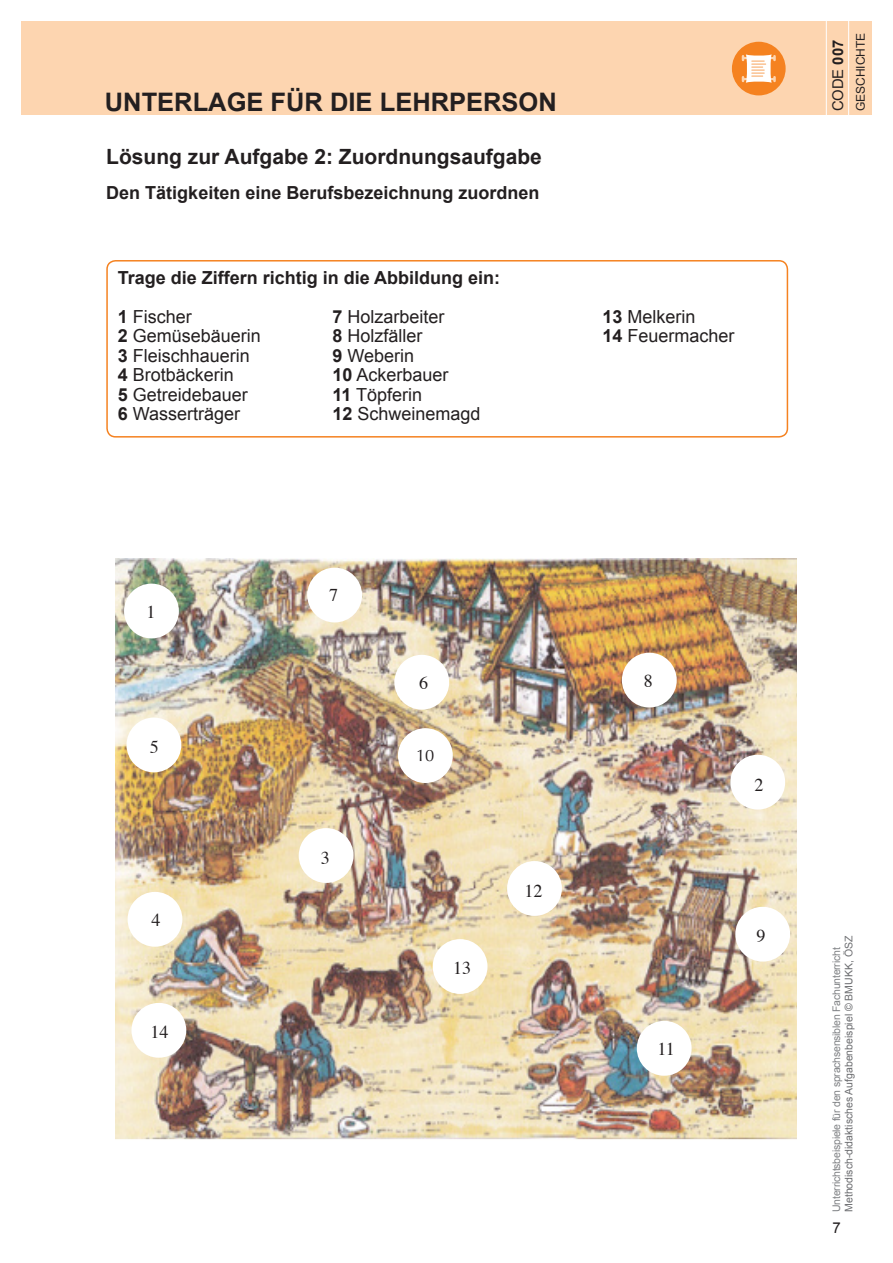
<style>
.page{position:relative;width:893px;height:1263px;background:#fff}
.page>*{position:absolute;margin:0;border:0;box-sizing:border-box;transform-origin:0 0}
.t1{font:700 25.5px "Arial";color:#231f20}
.t2{font:700 21px "Arial";color:#231f20}
.t3{font:18px "Arial";color:#231f20}
.t4{font:700 18px/39px "Arial";color:#231f20}
.t5{font:18px "Times";color:#231f20}
.t6{font:16.5px "Optima";color:#231f20}
.t7{font:15px "Arial";color:#231f20}
.t8{font:14.85px "Arial";color:#231f20}
.t9{font:12px "Arial";color:#231f20}
.t10{font:10.5px "Arial";letter-spacing:-.02em;color:#808285}
.t11{font:10.5px "Arial";color:#6c6d70}
.s1{font-weight:400}
.s2{font-weight:700}
</style>
<div class="page">
<div style="left:21px;top:21px;width:851px;height:94px;background:#fdd5b0"></div>
<hr style="left:848px;top:20px;width:1px;height:127px;background:#fff">
<hr style="left:826px;top:20px;width:1px;height:127px;background:#fff">
<div style="left:732px;top:42px;width:54px;height:53px;background:#f58220;border-radius:50%"></div>
<hr style="left:743px;top:57px;width:31px;height:2px;background:#fdd5b0">
<hr style="left:743px;top:78px;width:31px;height:2px;background:#fdd5b0">
<svg style="left:746px;top:54px;width:26px;height:29px"></svg>
<svg style="left:752px;top:61px;width:14px;height:16px"></svg>
<div style="left:106px;top:260px;width:682px;height:178px;border:2px solid #f58220;border-radius:9px"></div>
<img style="left:116px;top:558px;width:680px;height:582px">
<div style="left:124px;top:584px;width:55px;height:54px;background:#fff;border-radius:50%"></div>
<div style="left:307px;top:568px;width:55px;height:54px;background:#fff;border-radius:50%"></div>
<div style="left:394px;top:655px;width:55px;height:55px;background:#fff;border-radius:50%"></div>
<div style="left:398px;top:728px;width:55px;height:55px;background:#fff;border-radius:50%"></div>
<div style="left:622px;top:653px;width:55px;height:54px;background:#fff;border-radius:50%"></div>
<div style="left:730px;top:755px;width:55px;height:54px;background:#fff;border-radius:50%"></div>
<div style="left:507px;top:861px;width:55px;height:55px;background:#fff;border-radius:50%"></div>
<div style="left:433px;top:939px;width:54px;height:55px;background:#fff;border-radius:50%"></div>
<div style="left:299px;top:828px;width:55px;height:55px;background:#fff;border-radius:50%"></div>
<div style="left:131px;top:1003px;width:55px;height:55px;background:#fff;border-radius:50%"></div>
<div style="left:637px;top:1021px;width:55px;height:55px;background:#fff;border-radius:50%"></div>
<div style="left:735px;top:907px;width:55px;height:54px;background:#fff;border-radius:50%"></div>
<div style="left:126px;top:717px;width:55px;height:55px;background:#fff;border-radius:50%"></div>
<div style="left:128px;top:892px;width:54px;height:55px;background:#fff;border-radius:50%"></div>
<h1 class="t1" style="left:105px;top:85px;width:453px">UNTERLAGE FÜR DIE LEHRPERSON</h1>
<p class="t2" style="left:106px;top:143px;width:437px">Lösung zur Aufgabe 2: Zuordnungsaufgabe</p>
<p class="t4" style="left:106px;top:173px;width:435px">Den Tätigkeiten eine Berufsbezeichnung zuordnen</p>
<p class="t4" style="left:118px;top:259px;width:384px">Trage die Ziffern richtig in die Abbildung ein:<br>1 <span class="s1">Fischer</span></p>
<p class="t3" style="left:332px;top:305px;width:114px"><span class="s2">7</span> Holzarbeiter</p>
<p class="t3" style="left:602px;top:305px;width:95px"><span class="s2">13</span> Melkerin</p>
<p class="t3" style="left:118px;top:324px;width:145px"><span class="s2">2</span> Gemüsebäuerin</p>
<p class="t3" style="left:332px;top:324px;width:92px"><span class="s2">8</span> Holzfäller</p>
<p class="t3" style="left:602px;top:324px;width:134px"><span class="s2">14</span> Feuermacher</p>
<p class="t3" style="left:118px;top:344px;width:134px"><span class="s2">3</span> Fleischhauerin</p>
<p class="t3" style="left:332px;top:344px;width:83px"><span class="s2">9</span> Weberin</p>
<p class="t3" style="left:118px;top:363px;width:118px"><span class="s2">4</span> Brotbäckerin</p>
<p class="t3" style="left:332px;top:363px;width:118px"><span class="s2">10</span> Ackerbauer</p>
<p class="t3" style="left:118px;top:383px;width:132px"><span class="s2">5</span> Getreidebauer</p>
<p class="t3" style="left:332px;top:383px;width:91px"><span class="s2">11</span> Töpferin</p>
<p class="t3" style="left:118px;top:402px;width:124px"><span class="s2">6</span> Wasserträger</p>
<p class="t3" style="left:332px;top:402px;width:150px"><span class="s2">12</span> Schweinemagd</p>
<p class="t5" style="left:146px;top:595px;width:10px">1</p>
<p class="t5" style="left:150px;top:730px;width:10px">5</p>
<p class="t5" style="left:151px;top:903px;width:10px">4</p>
<p class="t5" style="left:150px;top:1015px;width:19px">14</p>
<p class="t5" style="left:329px;top:578px;width:10px">7</p>
<p class="t5" style="left:321px;top:841px;width:10px">3</p>
<p class="t5" style="left:419px;top:666px;width:10px">6</p>
<p class="t6" style="left:416px;top:746px;width:20px">10</p>
<p class="t5" style="left:453px;top:951px;width:19px">13</p>
<p class="t5" style="left:525px;top:874px;width:19px">12</p>
<p class="t5" style="left:644px;top:664px;width:10px">8</p>
<p class="t5" style="left:657px;top:1032px;width:19px">11</p>
<p class="t5" style="left:754px;top:768px;width:10px">2</p>
<p class="t5" style="left:756px;top:919px;width:10px">9</p>
<p class="t8" style="left:828px;top:111px;width:73px;rotate:-90deg">CODE <span class="s2">007</span></p>
<p class="t9" style="left:853px;top:111px;width:80px;rotate:-90deg">GESCHICHTE</p>
<p class="t10" style="left:829px;top:1212px;width:266px;rotate:-90deg">Unterrichtsbeispiele für den sprachsensiblen Fachunterricht</p>
<p class="t11" style="left:842px;top:1212px;width:278px;rotate:-90deg">Methodisch-didaktisches Aufgabenbeispiel © BMUKK, ÖSZ</p>
<p class="t7" style="left:832px;top:1218px;width:10px">7</p>
</div>
